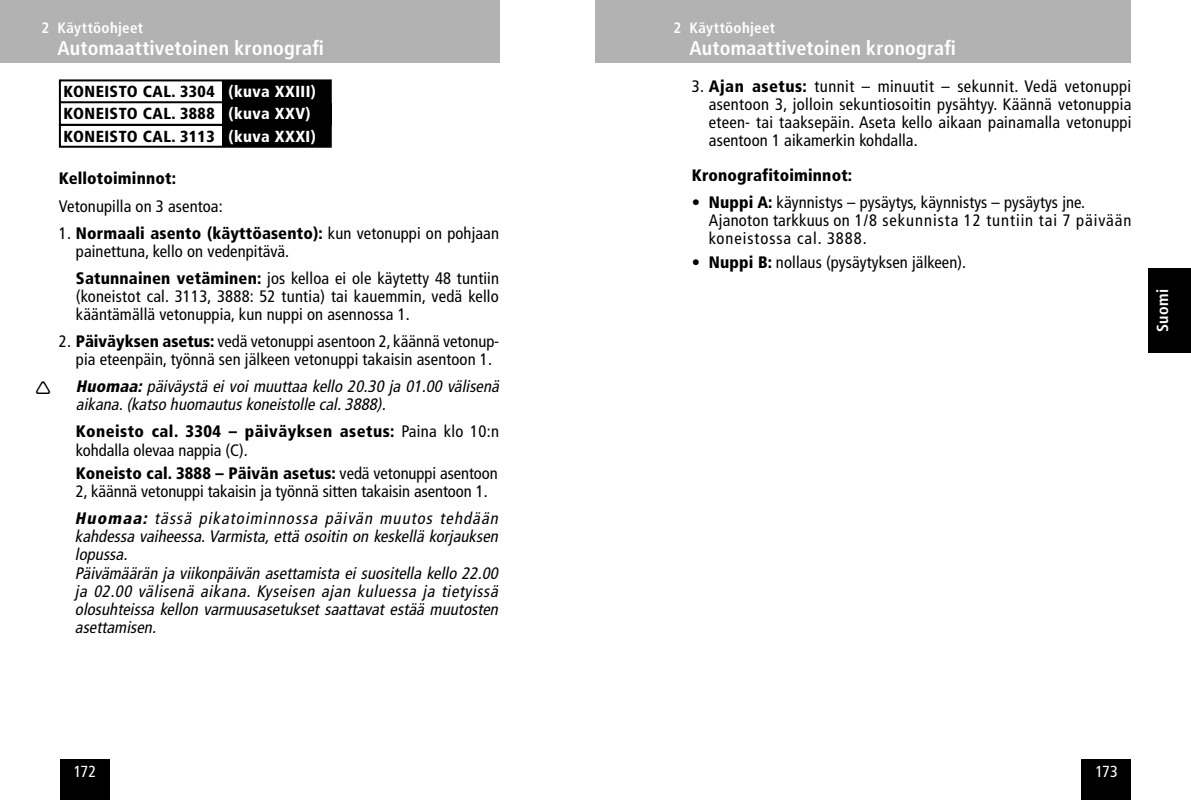
<style>
.page{position:relative;width:1191px;height:800px;background:#fff}
.page>*{position:absolute;margin:0;border:0;box-sizing:border-box;transform-origin:0 0}
.t1{font:700 condensed 20px "Frutiger LT Std";letter-spacing:.01em;color:#fff}
.t2{font:condensed 16.6px/18px "Frutiger LT Std";letter-spacing:.005em;color:#000}
.t3{font:italic condensed 16.6px/18px "Frutiger LT Std";letter-spacing:.04em;color:#000}
.t4{font:900 condensed 16.6px "Frutiger LT Std";letter-spacing:.01em;color:#000}
.t5{font:900 condensed 16px/23.2px "Frutiger LT Std";letter-spacing:.03em;color:#000}
.t6{font:condensed 16px "Frutiger LT Std";letter-spacing:-.02em;color:#fff}
.t7{font:700 condensed 16px "Frutiger LT Std";letter-spacing:.02em;color:#fff}
.t8{font:700 condensed 15px "Frutiger LT Std";letter-spacing:.02em;color:#fff}
.s1{color:#fff}
.s2{font-weight:900}
</style>
<div class="page">
<div style="left:1081px;top:759px;width:50px;height:40px;background:#000"></div>
<div style="left:60px;top:759px;width:50px;height:40px;background:#000"></div>
<div style="left:1148px;top:268px;width:43px;height:84px;background:#000"></div>
<div style="left:0;top:0;width:499px;height:62px;background:#b3b2b2"></div>
<div style="left:222px;top:103px;width:110px;height:22px;background:#000"></div>
<div style="left:222px;top:80px;width:108px;height:22px;background:#000"></div>
<div style="left:59px;top:79px;width:273px;height:24px;border:2px solid #000"></div>
<div style="left:59px;top:102px;width:273px;height:24px;border:2px solid #000"></div>
<div style="left:222px;top:125px;width:108px;height:21px;background:#000"></div>
<div style="left:59px;top:124px;width:273px;height:24px;border:2px solid #000"></div>
<div style="left:595px;top:0;width:536px;height:62px;background:#b3b2b2"></div>
<p class="t8" style="left:41px;top:19px;width:103px">2 Käyttöohjeet</p>
<p class="t1" style="left:58px;top:36px;width:268px">Automaattivetoinen kronografi</p>
<p class="t5" style="left:63px;top:80px;width:254px">KONEISTO CAL. 3304 <span class="s1">(kuva XXIII)</span></p>
<p class="t5" style="left:63px;top:101px;width:254px">KONEISTO CAL. 3888 <span class="s1">(kuva XXV)<br></span>KONEISTO CAL. 3113 <span class="s1">(kuva XXXI)</span></p>
<p class="t4" style="left:59px;top:169px;width:119px">Kellotoiminnot:</p>
<p class="t2" style="left:59px;top:197px;width:165px">Vetonupilla on 3 asentoa:</p>
<p class="t2" style="left:76px;top:224px;width:425px;text-indent:-17px">1. <span class="s2">Normaali asento (käyttöasento):</span> kun vetonuppi on pohjaan painettuna, kello on vedenpitävä.</p>
<p class="t2" style="left:76px;top:269px;width:425px;text-align:justify"><span class="s2">Satunnainen vetäminen:</span> jos kelloa ei ole käytetty 48 tuntiin (koneistot cal. 3113, 3888: 52 tuntia) tai kauemmin, vedä kello kääntämällä vetonuppia, kun nuppi on asennossa 1.</p>
<p class="t2" style="left:76px;top:332px;width:425px;text-indent:-17px">2. <span class="s2">Päiväyksen asetus:</span> vedä vetonuppi asentoon 2, käännä vetonup&shy;pia eteenpäin, työnnä sen jälkeen vetonuppi takaisin asentoon 1.</p>
<p class="t3" style="left:76px;top:377px;width:428px"><span class="s2">Huomaa:</span> päiväystä ei voi muuttaa kello 20.30 ja 01.00 välisenä aikana.(katso huomautuskoneistolle cal.3888).</p>
<p class="t2" style="left:76px;top:422px;width:425px;line-height:19px"><span class="s2">Koneisto cal. 3304 – päiväyksen asetus:</span> Paina klo 10:n kohdalla olevaa nappia (C).</p>
<p class="t2" style="left:76px;top:464px;width:423px"><span class="s2">Koneisto cal. 3888 – Päivän asetus:</span> vedä vetonuppi asentoon<br>2, käännä vetonuppi takaisin ja työnnä sitten takaisin asentoon 1.</p>
<p class="t3" style="left:75px;top:509px;width:428px"><span class="s2">Huomaa:</span> tässä pikatoiminnossa päivän muutos tehdään kahdessa vaiheessa.Varmista,että osoitin on keskellä korjauksen lopussa.<br>Päivämäärän ja viikonpäivän asettamista ei suositella kello 22.00 ja 02.00 välisenä aikana. Kyseisen ajan kuluessa ja tietyissä olosuhteissa kellon varmuusasetukset saattavat estää muutosten asettamisen.</p>
<p class="t8" style="left:673px;top:19px;width:103px">2 Käyttöohjeet</p>
<p class="t1" style="left:689px;top:36px;width:268px">Automaattivetoinen kronografi</p>
<p class="t2" style="left:709px;top:77px;width:424px;text-align:justify;text-indent:-17px">3. <span class="s2">Ajan asetus:</span> tunnit – minuutit – sekunnit. Vedä vetonuppi asentoon 3, jolloin sekuntiosoitin pysähtyy. Käännä vetonuppia eteen- tai taaksepäin. Aseta kello aikaan painamalla vetonuppi asentoon 1 aikamerkin kohdalla.</p>
<p class="t4" style="left:692px;top:165px;width:162px">Kronografitoiminnot:</p>
<p class="t2" style="left:709px;top:193px;width:424px;text-indent:-17px">• <span class="s2">Nuppi A:</span> käynnistys – pysäytys, käynnistys – pysäytys jne.<br>Ajanoton tarkkuus on 1/8 sekunnista 12 tuntiin tai 7 päivään koneistossa cal. 3888.</p>
<p class="t2" style="left:692px;top:253px;width:276px">• <span class="s2">Nuppi B:</span> nollaus (pysäytyksen jälkeen).</p>
<p class="t7" style="left:1153px;top:332px;width:44px;rotate:-90deg">Suomi</p>
<p class="t6" style="left:74px;top:762px;width:24px">172</p>
<p class="t6" style="left:1095px;top:762px;width:24px">173</p>
</div>
